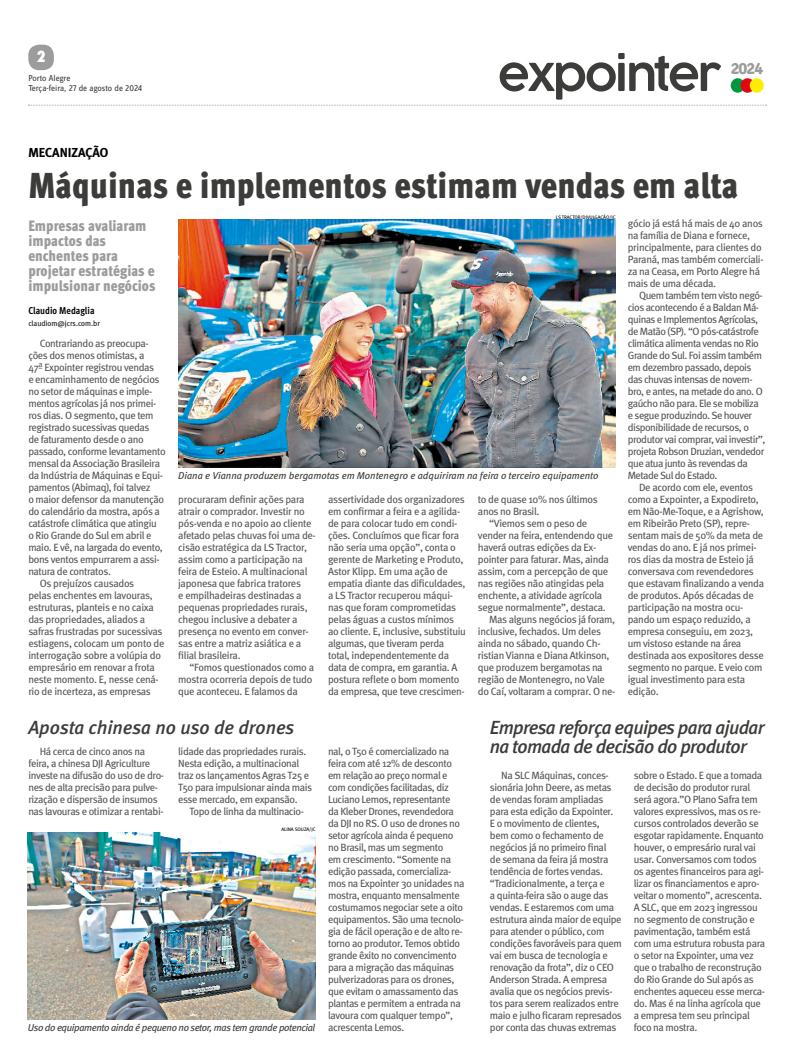
<style>
.page{position:relative;width:794px;height:1063px;background:#fff}
.page>*{position:absolute;margin:0;border:0;box-sizing:border-box;transform-origin:0 0}
.Abre{font:36px "Meta Cond Black LF";color:#3c3c3a}
.Retranca_2_1{font:italic 19px/19px "Meta Medium LF";letter-spacing:-.035em;color:#3c3c3a}
.Retranca_2_1-2{font:italic 19px "Meta Medium LF";color:#3c3c3a}
.t1{font:700 16.8px "Signika";color:#9c9c9c}
.Linha_de_Apoio{font:15px/15px "Meta Cond Black LF";color:#9c9c9c}
.Numero_da_pagina{font:15px "Fujiyama Extra Bold Plain";color:#fff}
.CARTOLA{font:700 13px "Meta";color:#000}
.TEXTO{font:10.5px/12px "Meta";letter-spacing:-.035em;color:#565655}
.Legenda{font:italic 10px "Meta";letter-spacing:-.01em;color:#3c3c3a}
.Legenda-2{font:italic 10px "Meta";letter-spacing:-.035em;color:#3c3c3a}
.Assinatura{font:10px "Meta Cond Bold LF";color:#000}
.Data{font:9px "Zine Sans Dis";color:#3c3c3a}
.E-mail{font:7.7px "Meta Cond";color:#000;scale:1.11 1}
.Crédito{font:5px "Meta Book Caps";letter-spacing:-.025em;color:#000}
</style>
<div class="page">
<div style="left:28px;top:45px;width:26px;height:25px;background:#9c9c9c;border-radius:11px"></div>
<svg style="left:28px;top:53px;width:738px;height:53px"></svg>
<img style="left:178px;top:220px;width:438px;height:247px">
<img style="left:28px;top:832px;width:288px;height:187px">
<p class="Numero_da_pagina" style="left:37px;top:47px;width:11px">2</p>
<p class="Data" style="left:28px;top:84px;width:115px">Terça-feira, 27 de agosto de 2024</p>
<p class="Data" style="left:28px;top:74px;width:44px">Porto Alegre</p>
<h3 class="t1" style="left:730px;top:58px;width:34px">2024</h3>
<p class="CARTOLA" style="left:28px;top:145px;width:82px">MECANIZAÇÃO</p>
<p class="Abre" style="left:28px;top:164px;width:711px">Máquinas e implementos estimam vendas em alta</p>
<p class="Linha_de_Apoio" style="left:28px;top:218px;width:129px">Empresas avaliaram impactos das enchentes para projetar estratégias e impulsionar negócios</p>
<p class="Assinatura" style="left:28px;top:305px;width:68px">Claudio Medaglia</p>
<p class="E-mail" style="left:28px;top:319px;width:66px">claudiom@jcrs.com.br</p>
<p class="TEXTO" style="left:28px;top:337px;width:139px;text-indent:11px">Contrariando as preocupa&shy;ções dos menos otimistas, a<br>47ª Expointer registrou vendas<br>e encaminhamento de negócios no setor de máquinas e imple&shy;mentos agrícolas já nos primei&shy;ros dias. O segmento, que tem registrado sucessivas quedas<br>de faturamento desde o ano passado, conforme levantamento mensal da Associação Brasileira da Indústria de Máquinas e Equi&shy;pamentos (Abimaq), foi talvez<br>o maior defensor da manutenção do calendário da mostra, após a catástrofe climática que atingiu<br>o Rio Grande do Sul em abril e maio. E vê, na largada do evento, bons ventos empurrarem a assi&shy;natura de contratos.</p>
<p class="TEXTO" style="left:28px;top:577px;width:138px;text-indent:11px">Os prejuízos causados<br>pelas enchentes em lavouras, estruturas, planteis e no caixa das propriedades, aliados a safras frustradas por sucessivas estiagens, colocam um ponto de interrogação sobre a volúpia do empresário em renovar a frota neste momento. E, nesse cená&shy;rio de incerteza, as empresas</p>
<p class="Crédito" style="left:556px;top:214px;width:61px">LS TRACTOR/DIVULGAÇÃO/JC</p>
<p class="TEXTO" style="left:628px;top:217px;width:137px">gócio já está há mais de 40 anos na família de Diana e fornece, principalmente, para clientes do<br>Paraná, mas também comerciali&shy;za na Ceasa, em Porto Alegre há mais de uma década.</p>
<p class="TEXTO" style="left:628px;top:289px;width:139px;text-indent:11px">Quem também tem visto negó&shy;cios acontecendo é a Baldan Má&shy;quinas e Implementos Agrícolas, de Matão (SP). “O pós-catástrofe climática alimenta vendas no Rio<br>Grande do Sul. Foi assim também em dezembro passado, depois das chuvas intensas de novem&shy;bro, e antes, na metade do ano. O gaúcho não para. Ele se mobiliza e segue produzindo. Se houver disponibilidade de recursos, o produtor vai comprar, vai investir”, projeta Robson Druzian, vendedor que atua junto às revendas da<br>Metade Sul do Estado.</p>
<p class="TEXTO" style="left:628px;top:481px;width:138px;text-indent:11px">De acordo com ele, eventos como a Expointer, a Expodireto, em Não-Me-Toque, e a Agrishow, em Ribeirão Preto (SP), repre&shy;sentam mais de 50% da meta de vendas do ano. E já nos primei&shy;ros dias da mostra de Esteio já conversava com revendedores que estavam finalizando a venda de produtos. Após décadas de participação na mostra ocu&shy;pando um espaço reduzido, a empresa conseguiu, em 2023, um vistoso estande na área destinada aos expositores desse segmento no parque. E veio com igual investimento para esta edição.</p>
<p class="Legenda" style="left:178px;top:470px;width:422px">Diana e Vianna produzem bergamotas em Montenegro e adquiriram na feira o terceiro equipamento</p>
<p class="TEXTO" style="left:328px;top:493px;width:139px">assertividade dos organizadores em confirmar a feira e a agilida&shy;de para colocar tudo em condi&shy;ções. Concluímos que ficar fora não seria uma opção”, conta o gerente de Marketing e Produto,<br>Astor Klipp. Em uma ação de empatia diante das dificuldades, a LS Tractor recuperou máqui&shy;nas que foram comprometidas pelas águas a custos mínimos ao cliente. E, inclusive, substituiu algumas, que tiveram perda total, independentemente da data de compra, em garantia. A postura reflete o bom momento da empresa, que teve crescimen-</p>
<p class="TEXTO" style="left:478px;top:493px;width:121px">to de quase 10% nos últimos anos no Brasil.</p>
<p class="TEXTO" style="left:178px;top:493px;width:139px">procuraram definir ações para atrair o comprador. Investir no pós-venda e no apoio ao cliente afetado pelas chuvas foi uma de&shy;cisão estratégica da LS Tractor, assim como a participação na feira de Esteio. A multinacional japonesa que fabrica tratores<br>e empilhadeiras destinadas a pequenas propriedades rurais, chegou inclusive a debater a presença no evento em conver&shy;sas entre a matriz asiática e a filial brasileira.</p>
<p class="TEXTO" style="left:178px;top:661px;width:137px;text-indent:11px">“Fomos questionados como a mostra ocorreria depois de tudo que aconteceu. E falamos da</p>
<p class="TEXTO" style="left:478px;top:517px;width:137px;text-indent:11px">“Viemos sem o peso de vender na feira, entendendo que haverá outras edições da Ex&shy;pointer para faturar. Mas, ainda assim, com a percepção de que nas regiões não atingidas pela enchente, a atividade agrícola segue normalmente”, destaca.</p>
<p class="TEXTO" style="left:478px;top:613px;width:139px;text-indent:11px">Mas alguns negócios já foram, inclusive, fechados. Um deles ainda no sábado, quando Ch&shy;ristian Vianna e Diana Atkinson, que produzem bergamotas na região de Montenegro, no Vale do Caí, voltaram a comprar. O ne-</p>
<p class="Retranca_2_1-2" style="left:28px;top:716px;width:268px">Aposta chinesa no uso de drones</p>
<p class="TEXTO" style="left:28px;top:745px;width:137px;text-indent:11px">Há cerca de cinco anos na feira, a chinesa DJI Agriculture investe na difusão do uso de dro&shy;nes de alta precisão para pulve&shy;rização e dispersão de insumos nas lavouras e otimizar a rentabi-</p>
<p class="TEXTO" style="left:178px;top:745px;width:135px">lidade das propriedades rurais.<br>Nesta edição, a multinacional traz os lançamentos Agras T25 e<br>T50 para impulsionar ainda mais esse mercado, em expansão.</p>
<p class="TEXTO" style="left:189px;top:805px;width:116px">Topo de linha da multinacio-</p>
<p class="Crédito" style="left:281px;top:826px;width:36px">ALINA SOUZA/JC</p>
<p class="Legenda-2" style="left:28px;top:1022px;width:289px">Uso do equipamento ainda é pequeno no setor, mas tem grande potencial</p>
<p class="TEXTO" style="left:328px;top:745px;width:138px">nal, o T50 é comercializado na feira com até 12% de desconto em relação ao preço normal e com condições facilitadas, diz<br>Luciano Lemos, representante<br>da Kleber Drones, revendedora da DJI no RS. O uso de drones no setor agrícola ainda é pequeno no Brasil, mas um segmento<br>em crescimento. “Somente na edição passada, comercializa&shy;mos na Expointer 30 unidades na mostra, enquanto mensalmente costumamos negociar sete a oito equipamentos. São uma tecnolo&shy;gia de fácil operação e de alto re&shy;torno ao produtor. Temos obtido grande êxito no convencimento para a migração das máquinas pulverizadoras para os drones, que evitam o amassamento das plantas e permitem a entrada na lavoura com qualquer tempo”, acrescenta Lemos.</p>
<p class="Retranca_2_1" style="left:490px;top:718px;width:276px">Empresa reforça equipes para ajudar na tomada de decisão do produtor</p>
<p class="TEXTO" style="left:490px;top:769px;width:133px;text-indent:11px">Na SLC Máquinas, conces&shy;sionária John Deere, as metas de vendas foram ampliadas para esta edição da Expointer.<br>E o movimento de clientes,<br>bem como o fechamento de negócios já no primeiro final<br>de semana da feira já mostra tendência de fortes vendas. “Tradicionalmente, a terça e<br>a quinta-feira são o auge das vendas. E estaremos com uma estrutura ainda maior de equipe para atender o público, com condições favoráveis para quem vai em busca de tecnologia e renovação da frota”, diz o CEO<br>Anderson Strada. A empresa avalia que os negócios previs&shy;tos para serem realizados entre maio e julho ficaram represados por conta das chuvas extremas</p>
<p class="TEXTO" style="left:634px;top:769px;width:133px">sobre o Estado. E que a tomada de decisão do produtor rural será agora.”O Plano Safra tem valores expressivos, mas os re&shy;cursos controlados deverão se esgotar rapidamente. Enquanto houver, o empresário rural vai usar. Conversamos com todos os agentes financeiros para agi&shy;lizar os financiamentos e apro&shy;veitar o momento”, acrescenta.<br>A SLC, que em 2023 ingressou no segmento de construção e pavimentação, também está com uma estrutura robusta para o setor na Expointer, uma vez que o trabalho de reconstrução do Rio Grande do Sul após as enchentes aqueceu esse merca&shy;do. Mas é na linha agrícola que a empresa tem seu principal foco na mostra.</p>
</div>
